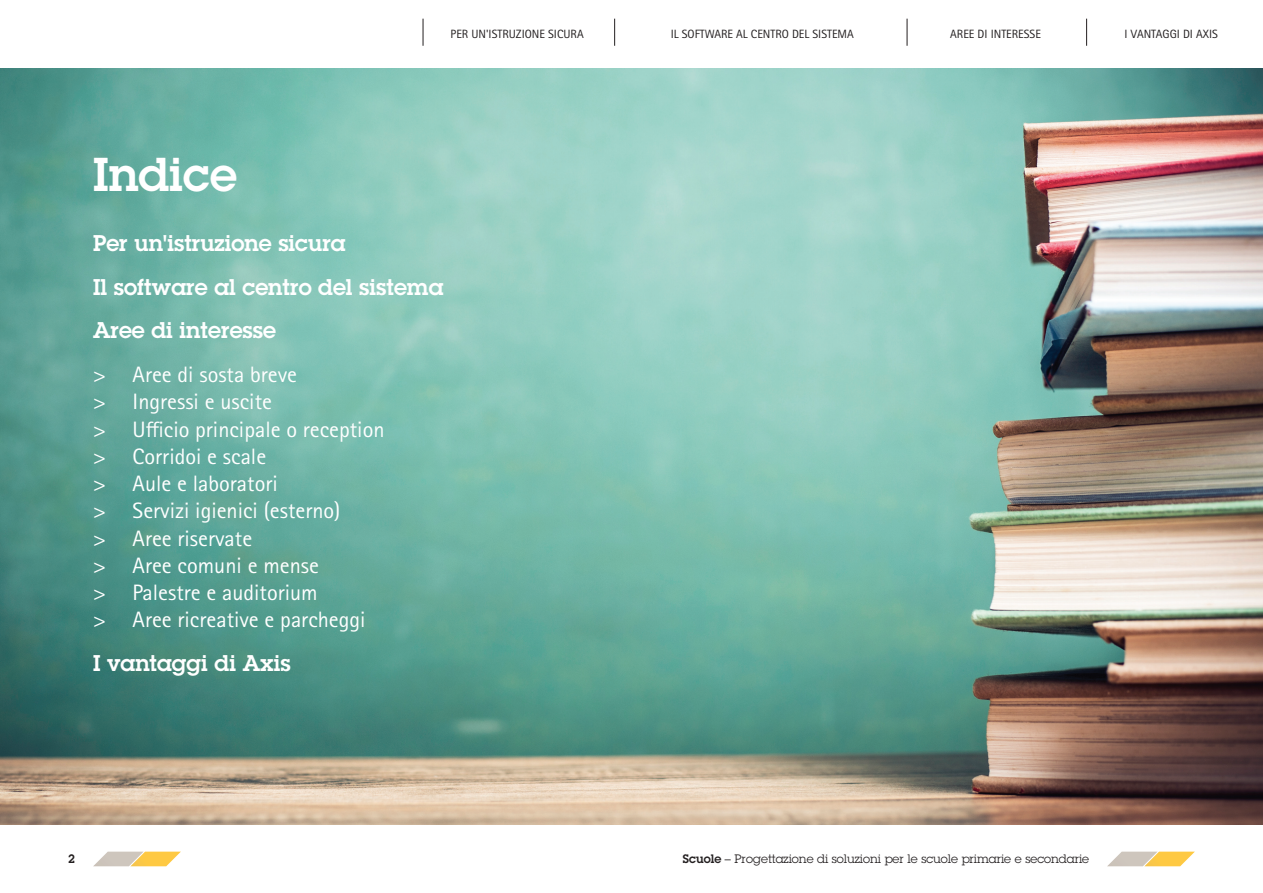
<style>
.page{position:relative;width:1263px;height:893px;background:#fff}
.page>*{position:absolute;margin:0;border:0;box-sizing:border-box;transform-origin:0 0}
.t1{font:600 46.5px "Lubalin Graph ECG";color:#fff}
.t2{font:22.35px "Rotis Sans Serif Pro";color:#fff}
.t3{font:600 22.35px "Lubalin Graph ECG";color:#fff}
.t4{font:12px "Rotis Sans Serif Pro";color:#231f20}
.t5{font:12px "Lubalin Graph ECG";color:#231f20}
.t6{font:600 12px "Lubalin Graph ECG";color:#231f20}
.s1{font-weight:600}
</style>
<div class="page">
<img style="left:0;top:68px;width:1263px;height:757px">
<svg style="left:93px;top:852px;width:88px;height:14px"></svg>
<svg style="left:1107px;top:852px;width:88px;height:14px"></svg>
<svg style="left:423px;top:19px;width:1px;height:27px"></svg>
<svg style="left:614px;top:19px;width:1px;height:27px"></svg>
<svg style="left:907px;top:19px;width:1px;height:27px"></svg>
<svg style="left:1086px;top:19px;width:1px;height:27px"></svg>
<p class="t4" style="left:451px;top:27px;width:135px">PER UN'ISTRUZIONE SICURA</p>
<p class="t4" style="left:671px;top:27px;width:185px">IL SOFTWARE AL CENTRO DEL SISTEMA</p>
<p class="t4" style="left:950px;top:27px;width:92px">AREE DI INTERESSE</p>
<p class="t4" style="left:1124px;top:27px;width:95px">I VANTAGGI DI AXIS</p>
<p class="t1" style="left:93px;top:143px;width:146px">Indice</p>
<p class="t3" style="left:93px;top:228px;width:254px">Per un'istruzione sicura</p>
<p class="t3" style="left:93px;top:272px;width:352px">Il software al centro del sistema</p>
<p class="t3" style="left:93px;top:316px;width:184px">Aree di interesse</p>
<p class="t2" style="left:93px;top:361px;width:206px">&gt; Aree di sosta breve</p>
<p class="t2" style="left:93px;top:389px;width:180px">&gt; Ingressi e uscite</p>
<p class="t2" style="left:93px;top:416px;width:293px">&gt; Ufficio principale o reception</p>
<p class="t2" style="left:93px;top:443px;width:175px">&gt; Corridoi e scale</p>
<p class="t2" style="left:93px;top:470px;width:186px">&gt; Aule e laboratori</p>
<p class="t2" style="left:93px;top:497px;width:249px">&gt; Servizi igienici (esterno)</p>
<p class="t2" style="left:93px;top:525px;width:161px">&gt; Aree riservate</p>
<p class="t2" style="left:93px;top:552px;width:227px">&gt; Aree comuni e mense</p>
<p class="t2" style="left:93px;top:579px;width:226px">&gt; Palestre e auditorium</p>
<p class="t2" style="left:93px;top:606px;width:274px">&gt; Aree ricreative e parcheggi</p>
<p class="t3" style="left:93px;top:648px;width:199px">I vantaggi di Axis</p>
<p class="t6" style="left:68px;top:851px;width:8px">2</p>
<p class="t5" style="left:683px;top:851px;width:408px"><span class="s1">Scuole</span> – Progettazione di soluzioni per le scuole primarie e secondarie</p>
</div>
